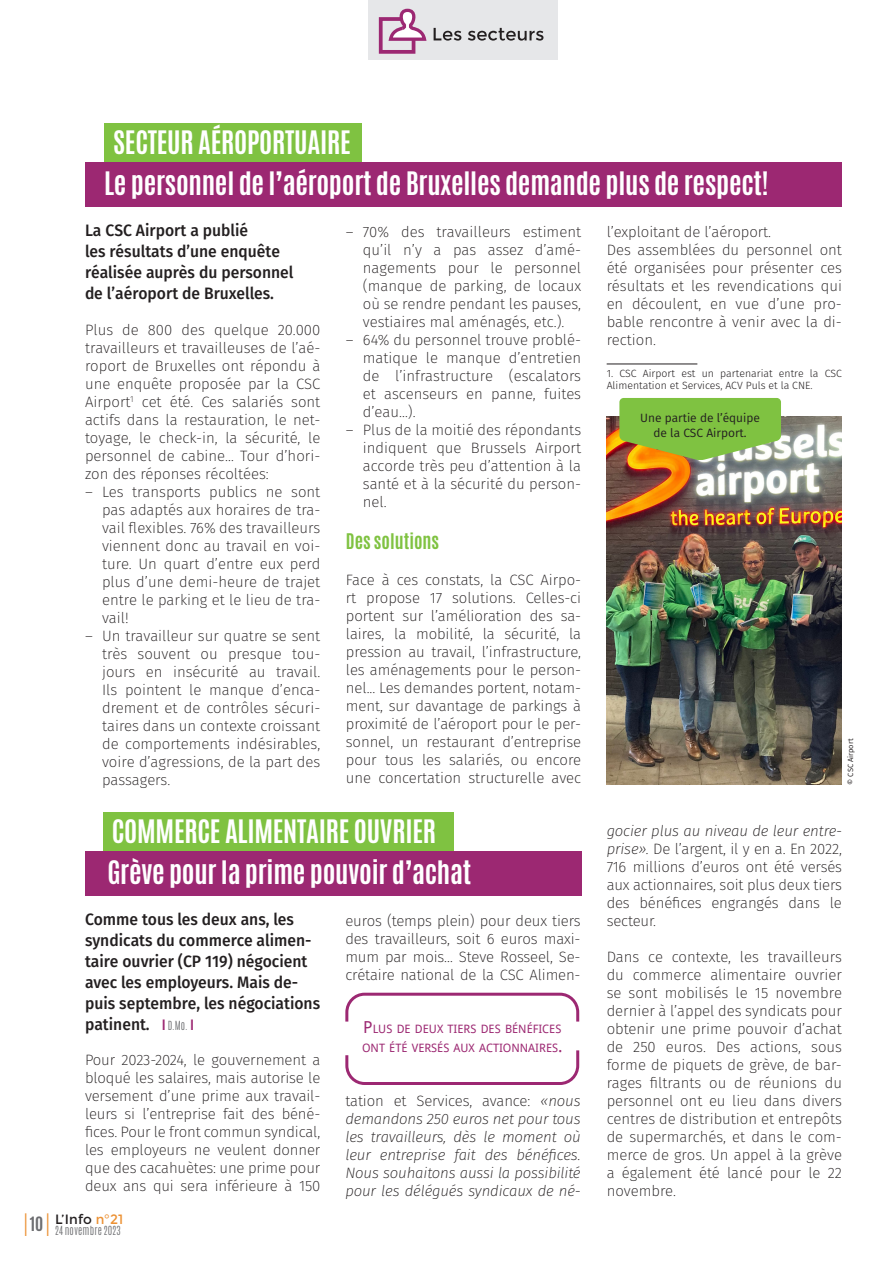
<style>
.page{position:relative;width:893px;height:1263px;background:#fff}
.page>*{position:absolute;margin:0;border:0;box-sizing:border-box;transform-origin:0 0}
.Ter_Sect-_Titre{font:700 27px "Antonio";letter-spacing:-.01em;color:#fff}
.t1{font:300 25.95px "Antonio";color:#ec9134;scale:.64 1}
.Ter_sect-IT{font:700 18px "Antonio";color:#7fc241}
.Chap{font:500 16.5px/21px "Fira Sans";color:#231f20;scale:.95 1}
.Texte{font:200 15px/18px "Fira Sans";letter-spacing:-.005em;color:#231f20;text-align:justify}
.text_A_B_C{font:200 15px/18px "Fira Sans";color:#231f20;text-align:justify}
.Texte-2{font:italic 200 15px/18px "Fira Sans";letter-spacing:-.01em;color:#231f20;text-align:justify}
.t2{font:13.5px "Montserrat";letter-spacing:.005em;color:#231f20}
.légende{font:12px/15px "Fira Sans";color:#231f20;text-align:center}
.t3{font:11.55px/19.5px "Droid Sans";color:#9c2872}
.note_bas_de_page{font:300 10.5px/12px "Fira Sans";color:#231f20}
.t4{font:300 10.5px "Antonio";letter-spacing:.035em;color:#6c6d70}
.photo{font:7.5px "Fira Sans";color:#231f20}
.s1{font-family:"Montserrat";font-weight:400;font-size:15px;color:#9c2872}
.s2{font-family:"Antonio";font-weight:300;font-size:10.5px;color:#6c6d70}
.s3{color:#ec9134}
.s4{font-size:16.5px}
.s5{font-style:normal}
.s6{font-style:italic}
</style>
<div class="page">
<div style="left:104px;top:123px;width:257px;height:39px;background:#7fc241"></div>
<div style="left:85px;top:162px;width:757px;height:45px;background:#9c2872"></div>
<div style="left:368px;top:0;width:190px;height:60px;background:#e6e7e9"></div>
<svg style="left:434px;top:28px;width:109px;height:13px"></svg>
<svg style="left:378px;top:8px;width:49px;height:46px"></svg>
<svg style="left:345px;top:1050px;width:235px;height:35px"></svg>
<svg style="left:345px;top:992px;width:235px;height:30px"></svg>
<hr style="left:607px;top:364px;width:90px;height:1px;background:#231f20">
<div style="left:104px;top:812px;width:350px;height:39px;background:#7fc241"></div>
<div style="left:85px;top:851px;width:496px;height:45px;background:#9c2872"></div>
<img style="left:607px;top:416px;width:235px;height:368px">
<svg style="left:619px;top:398px;width:162px;height:62px"></svg>
<p class="Ter_Sect-_Titre" style="left:113px;top:122px;width:239px">SECTEUR AÉROPORTUAIRE</p>
<p class="Ter_Sect-_Titre" style="left:104px;top:163px;width:666px">Le personnel de l’aéroport de Bruxelles demande plus de respect!</p>
<p class="Chap" style="left:85px;top:219px;width:221px">La CSC Airport a publié<br>les résultats d’une enquête réalisée auprès du personnel de l’aéroport de Bruxelles.</p>
<p class="Texte" style="left:85px;top:320px;width:237px">Plus de 800 des quelque 20.000 travailleurs et travailleuses de l’aé&shy;roport de Bruxelles ont répondu à une enquête proposée par la CSC Airport<sup>1</sup> cet été. Ces salariés sont actifs dans la restauration, le net&shy;toyage, le check-in, la sécurité, le personnel de cabine… Tour d’hori&shy;zon des réponses récoltées:</p>
<p class="text_A_B_C" style="left:102px;top:482px;width:220px;text-indent:-17px">– Les transports publics ne sont pas adaptés aux horaires de tra&shy;vail flexibles. 76% des travailleurs viennent donc au travail en voi&shy;ture. Un quart d’entre eux perd plus d’une demi-heure de trajet entre le parking et le lieu de tra&shy;vail!</p>
<p class="text_A_B_C" style="left:102px;top:626px;width:220px;text-indent:-17px">– Un travailleur sur quatre se sent très souvent ou presque tou&shy;jours en insécurité au travail.<br>Ils pointent le manque d’enca&shy;drement et de contrôles sécuri&shy;taires dans un contexte croissant de comportements indésirables, voire d’agressions, de la part des passagers.</p>
<p class="text_A_B_C" style="left:363px;top:223px;width:220px;text-indent:-17px">– 70% des travailleurs estiment qu’il n’y a pas assez d’amé&shy;nagements pour le personnel (manque de parking, de locaux où se rendre pendant les pauses, vestiaires mal aménagés, etc.).</p>
<p class="text_A_B_C" style="left:363px;top:331px;width:220px;text-indent:-17px">– 64% du personnel trouve problé&shy;matique le manque d’entretien de l’infrastructure (escalators et ascenseurs en panne, fuites d’eau…).</p>
<p class="text_A_B_C" style="left:363px;top:421px;width:220px;text-indent:-17px">– Plus de la moitié des répondants indiquent que Brussels Airport accorde très peu d’attention à la santé et à la sécurité du person&shy;nel.</p>
<p class="Ter_sect-IT" style="left:346px;top:528px;width:95px">Des solutions</p>
<p class="Texte" style="left:346px;top:571px;width:237px">Face à ces constats, la CSC Airpo&shy;rt propose 17 solutions. Celles-ci portent sur l’amélioration des sa&shy;laires, la mobilité, la sécurité, la pression au travail, l’infrastructure, les aménagements pour le person&shy;nel... Les demandes portent, notam&shy;ment, sur davantage de parkings à proximité de l’aéroport pour le per&shy;sonnel, un restaurant d’entreprise pour tous les salariés, ou encore une concertation structurelle avec</p>
<p class="Ter_Sect-_Titre" style="left:112px;top:811px;width:326px">COMMERCE ALIMENTAIRE OUVRIER</p>
<p class="Ter_Sect-_Titre" style="left:107px;top:852px;width:365px">Grève pour la prime pouvoir d’achat</p>
<p class="Chap" style="left:85px;top:908px;width:249px">Comme tous les deux ans, les syndicats du commerce alimen&shy;taire ouvrier (CP 119) négocient avec les employeurs. Mais de&shy;puis septembre, les négociations patinent. <span class="s1">I</span> <span class="s2">D.Mo.</span> <span class="s1">I</span></p>
<p class="Texte" style="left:85px;top:1050px;width:237px">Pour 2023-2024, le gouvernement a bloqué les salaires, mais autorise le versement d’une prime aux travail&shy;leurs si l’entreprise fait des béné&shy;fices. Pour le front commun syndical, les employeurs ne veulent donner que des cacahuètes: une prime pour deux ans qui sera inférieure à 150</p>
<p class="t1" style="left:24px;top:1206px;width:43px">I<sup>10</sup>I</p>
<p class="t2" style="left:55px;top:1211px;width:70px">L’Info <span class="s3">n°21</span></p>
<p class="t4" style="left:55px;top:1223px;width:67px">24 novembre 2023</p>
<p class="Texte" style="left:345px;top:912px;width:237px">euros (temps plein) pour deux tiers des travailleurs, soit 6 euros maxi&shy;mum par mois… Steve Rosseel, Se&shy;crétaire national de la CSC Alimen-</p>
<p class="t3" style="left:362px;top:1018px;width:202px"><span class="s4">P</span>LUS DE DEUX TIERS DES BÉNÉFICES<br>ONT ÉTÉ VERSÉS AUX ACTIONNAIRES<span class="s4">.</span></p>
<p class="Texte-2" style="left:345px;top:1092px;width:237px"><span class="s5">tation et Services, avance:</span> «nous demandons 250 euros net pour tous les travailleurs, dès le moment où leur entreprise fait des bénéfices.<br>Nous souhaitons aussi la possibilité pour les délégués syndicaux de né-</p>
<p class="Texte" style="left:607px;top:223px;width:166px">l’exploitant de l’aéroport.</p>
<p class="Texte" style="left:607px;top:241px;width:237px">Des assemblées du personnel ont été organisées pour présenter ces résultats et les revendications qui en découlent, en vue d’une pro&shy;bable rencontre à venir avec la di&shy;rection.</p>
<p class="note_bas_de_page" style="left:607px;top:367px;width:237px">1. CSC Airport est un partenariat entre la CSC<br>Alimentation et Services, ACV Puls et la CNE.</p>
<p class="légende" style="left:640px;top:410px;width:121px">Une partie de l’équipe de la CSC Airport.</p>
<p class="photo" style="left:845px;top:784px;width:47px;rotate:-90deg">© CSC Airport</p>
<p class="Texte" style="left:607px;top:822px;width:237px"><span class="s6">gocier plus au niveau de leur entre&shy;prise».</span> De l’argent, il y en a. En 2022, 716 millions d’euros ont été versés aux actionnaires, soit plus deux tiers des bénéfices engrangés dans le secteur.</p>
<p class="Texte" style="left:607px;top:948px;width:237px">Dans ce contexte, les travailleurs du commerce alimentaire ouvrier se sont mobilisés le 15 novembre dernier à l’appel des syndicats pour obtenir une prime pouvoir d’achat de 250 euros. Des actions, sous forme de piquets de grève, de bar&shy;rages filtrants ou de réunions du personnel ont eu lieu dans divers centres de distribution et entrepôts de supermarchés, et dans le com&shy;merce de gros. Un appel à la grève a également été lancé pour le 22 novembre.</p>
</div>
